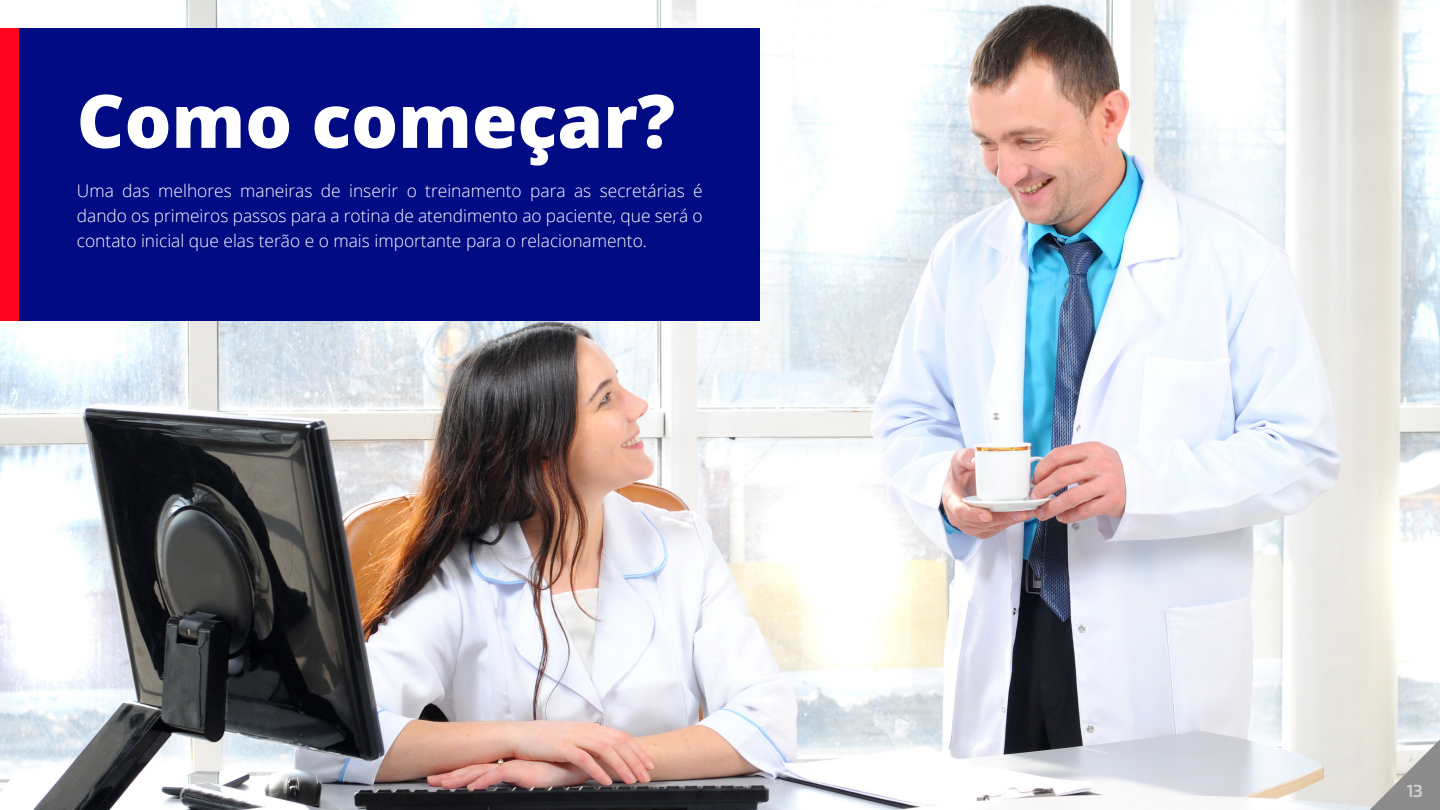
<style>
.page{position:relative;width:1440px;height:810px;background:#fff}
.page>*{position:absolute;margin:0;border:0;box-sizing:border-box;transform-origin:0 0}
.t1{font:800 73.72px "Open Sans";color:#fff}
.t2{font:600 17.85px "Flexo";color:#d3d3d3}
.t3{font:300 17.33px/24.8px "Open Sans";color:#fff;text-align:justify}
</style>
<div class="page">
<img style="left:0;top:0;width:1440px;height:810px">
<svg style="left:1370px;top:740px;width:70px;height:70px;background:#b8b7b3"></svg>
<div style="left:0;top:28px;width:760px;height:293px;background:#000b84"></div>
<div style="left:0;top:28px;width:18px;height:293px;background:#ff061e"></div>
<h1 class="t1" style="left:77px;top:65px;width:600px">Como começar?</h1>
<p class="t3" style="left:77px;top:178px;width:627px">Uma das melhores maneiras de inserir o treinamento para as secretárias é dando os primeiros passos para a rotina de atendimento ao paciente, que será o contato inicial que elas terão e o mais importante para o relacionamento.</p>
<p class="t2" style="left:1407px;top:780px;width:17px">13</p>
</div>
